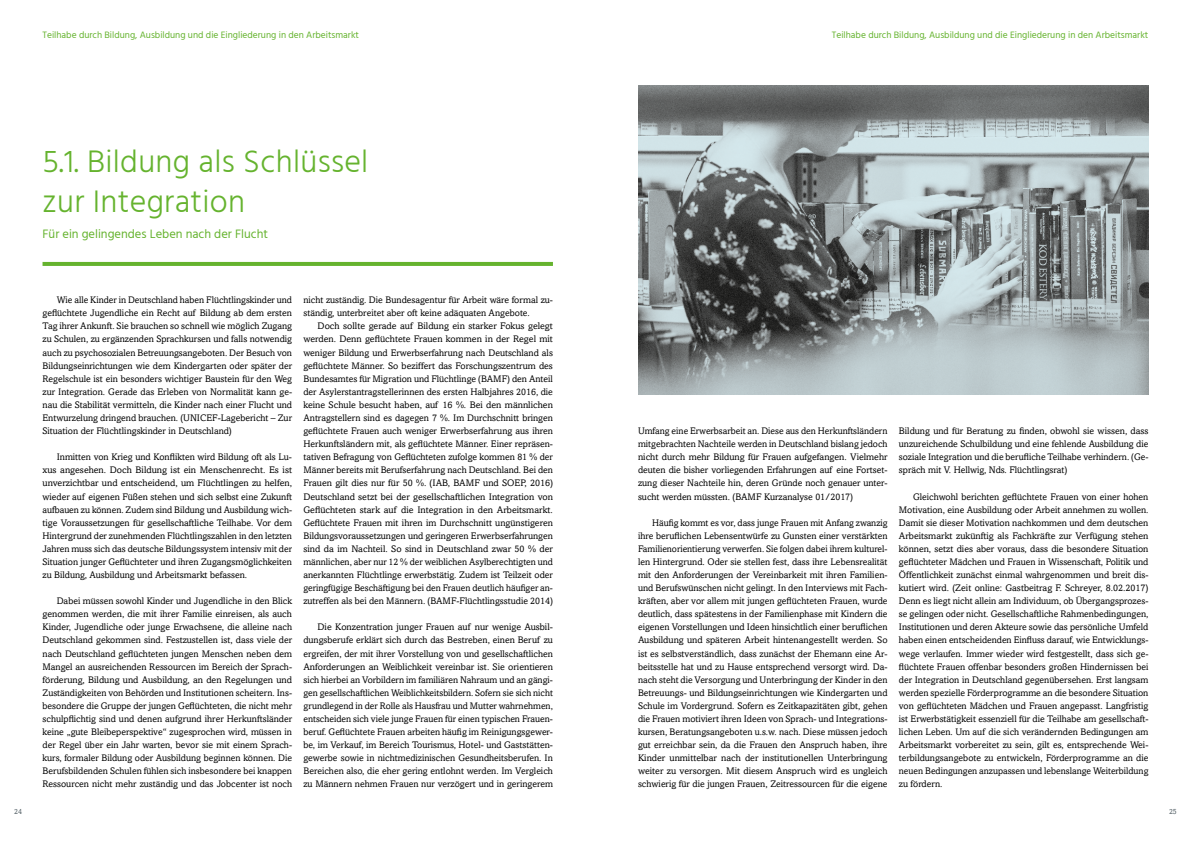
<style>
.page{position:relative;width:1191px;height:842px;background:#fff}
.page>*{position:absolute;margin:0;border:0;box-sizing:border-box;transform-origin:0 0}
.t1{font:300 32px/39.3px "Hind";letter-spacing:.01em;color:#65b32e}
.t2{font:12.5px "Hind";color:#65b32e}
.t3{font:9.5px/13.1px "Amasis";color:#000;text-align:justify}
.t4{font:9.5px "Hind";color:#65b32e}
.t5{font:7.5px "Amasis";color:#4e5b61}
</style>
<div class="page">
<hr style="left:43px;top:262px;width:510px;height:4px;background:#65b32e">
<img style="left:638px;top:85px;width:510px;height:310px">
<p class="t4" style="left:43px;top:29px;width:318px">Teilhabe durch Bildung, Ausbildung und die Eingliederung in den Arbeitsmarkt</p>
<h1 class="t1" style="left:43px;top:144px;width:327px">5.1. Bildung als Schlüssel zur Integration</h1>
<h2 class="t2" style="left:43px;top:225px;width:227px">Für ein gelingendes Leben nach der Flucht</h2>
<p class="t3" style="left:43px;top:294px;width:251px;text-indent:14px">Wie alle Kinder in Deutschland haben Flüchtlingskinder und geflüchtete Jugendliche ein Recht auf Bildung ab dem ersten Tag ihrer Ankunft. Sie brauchen so schnell wie möglich Zugang zu Schulen, zu ergänzenden Sprachkursen und falls notwendig auch zu psychosozialen Betreuungsangeboten. Der Besuch von Bildungseinrichtungen wie dem Kindergarten oder später der Regelschule ist ein besonders wichtiger Baustein für den Weg zur Integration. Gerade das Erleben von Normalität kann ge&shy;nau die Stabilität vermitteln, die Kinder nach einer Flucht und Entwurzelung dringend brauchen. (UNICEF-Lagebericht – Zur Situation der Flüchtlingskinder in Deutschland)</p>
<p class="t3" style="left:43px;top:450px;width:251px;text-indent:14px">Inmitten von Krieg und Konflikten wird Bildung oft als Lu&shy;xus angesehen. Doch Bildung ist ein Menschenrecht. Es ist unverzichtbar und entscheidend, um Flüchtlingen zu helfen, wieder auf eigenen Füßen stehen und sich selbst eine Zukunft aufbauen zu können. Zudem sind Bildung und Ausbildung wich&shy;tige Voraussetzungen für gesellschaftliche Teilhabe. Vor dem Hintergrund der zunehmenden Flüchtlingszahlen in den letzten Jahren muss sich das deutsche Bildungssystem intensiv mit der Situation junger Geflüchteter und ihren Zugangsmöglichkeiten zu Bildung, Ausbildung und Arbeitsmarkt befassen.</p>
<p class="t3" style="left:43px;top:595px;width:251px;text-indent:14px">Dabei müssen sowohl Kinder und Jugendliche in den Blick genommen werden, die mit ihrer Familie einreisen, als auch Kinder, Jugendliche oder junge Erwachsene, die alleine nach Deutschland gekommen sind. Festzustellen ist, dass viele der nach Deutschland geflüchteten jungen Menschen neben dem Mangel an ausreichenden Ressourcen im Bereich der Sprach&shy;förderung, Bildung und Ausbildung, an den Regelungen und Zuständigkeiten von Behörden und Institutionen scheitern. Ins&shy;besondere die Gruppe der jungen Geflüchteten, die nicht mehr schulpflichtig sind und denen aufgrund ihrer Herkunftsländer keine „gute Bleibeperspektive“ zugesprochen wird, müssen in der Regel über ein Jahr warten, bevor sie mit einem Sprach&shy;kurs, formaler Bildung oder Ausbildung beginnen können. Die Berufsbildenden Schulen fühlen sich insbesondere bei knappen Ressourcen nicht mehr zuständig und das Jobcenter ist noch</p>
<p class="t3" style="left:303px;top:294px;width:251px">nicht zuständig. Die Bundesagentur für Arbeit wäre formal zu&shy;ständig, unterbreitet aber oft keine adäquaten Angebote.</p>
<p class="t3" style="left:303px;top:320px;width:251px;text-indent:14px">Doch sollte gerade auf Bildung ein starker Fokus gelegt werden. Denn geflüchtete Frauen kommen in der Regel mit weniger Bildung und Erwerbserfahrung nach Deutschland als geflüchtete Männer. So beziffert das Forschungszentrum des Bundesamtes für Migration und Flüchtlinge (BAMF) den Anteil der Asylerstantragstellerinnen des ersten Halbjahres 2016, die keine Schule besucht haben, auf 16 %. Bei den männlichen Antragstellern sind es dagegen 7 %. Im Durchschnitt bringen geflüchtete Frauen auch weniger Erwerbserfahrung aus ihren Herkunftsländern mit, als geflüchtete Männer. Einer repräsen&shy;tativen Befragung von Geflüchteten zufolge kommen 81 % der Männer bereits mit Berufserfahrung nach Deutschland. Bei den Frauen gilt dies nur für 50 %. (IAB, BAMF und SOEP, 2016)<br>Deutschland setzt bei der gesellschaftlichen Integration von Geflüchteten stark auf die Integration in den Arbeitsmarkt.<br>Geflüchtete Frauen mit ihren im Durchschnitt ungünstigeren Bildungsvoraussetzungen und geringeren Erwerbserfahrungen sind da im Nachteil. So sind in Deutschland zwar 50 % der männlichen, aber nur 12 % der weiblichen Asylberechtigten und anerkannten Flüchtlinge erwerbstätig. Zudem ist Teilzeit oder geringfügige Beschäftigung bei den Frauen deutlich häufiger an&shy;zutreffen als bei den Männern. (BAMF-Flüchtlingsstudie 2014)</p>
<p class="t3" style="left:303px;top:621px;width:251px;text-indent:14px">Die Konzentration junger Frauen auf nur wenige Ausbil&shy;dungsberufe erklärt sich durch das Bestreben, einen Beruf zu ergreifen, der mit ihrer Vorstellung von und gesellschaftlichen Anforderungen an Weiblichkeit vereinbar ist. Sie orientieren sich hierbei an Vorbildern im familiären Nahraum und an gängi&shy;gen gesellschaftlichen Weiblichkeitsbildern. Sofern sie sich nicht grundlegend in der Rolle als Hausfrau und Mutter wahrnehmen, entscheiden sich viele junge Frauen für einen typischen Frauen&shy;beruf. Geflüchtete Frauen arbeiten häufig im Reinigungsgewer&shy;be, im Verkauf, im Bereich Tourismus, Hotel- und Gaststätten&shy;gewerbe sowie in nichtmedizinischen Gesundheitsberufen. In Bereichen also, die eher gering entlohnt werden. Im Vergleich zu Männern nehmen Frauen nur verzögert und in geringerem</p>
<p class="t4" style="left:832px;top:29px;width:318px">Teilhabe durch Bildung, Ausbildung und die Eingliederung in den Arbeitsmarkt</p>
<p class="t3" style="left:638px;top:424px;width:251px">Umfang eine Erwerbsarbeit an. Diese aus den Herkunftsländern mitgebrachten Nachteile werden in Deutschland bislang jedoch nicht durch mehr Bildung für Frauen aufgefangen. Vielmehr deuten die bisher vorliegenden Erfahrungen auf eine Fortset&shy;zung dieser Nachteile hin, deren Gründe noch genauer unter&shy;sucht werden müssten. (BAMF Kurzanalyse 01/2017)</p>
<p class="t3" style="left:638px;top:516px;width:251px;text-indent:14px">Häufig kommt es vor, dass junge Frauen mit Anfang zwanzig ihre beruflichen Lebensentwürfe zu Gunsten einer verstärkten Familienorientierung verwerfen. Sie folgen dabei ihrem kulturel&shy;len Hintergrund. Oder sie stellen fest, dass ihre Lebensrealität mit den Anforderungen der Vereinbarkeit mit ihren Familien&shy;und Berufswünschen nicht gelingt. In den Interviews mit Fach&shy;kräften, aber vor allem mit jungen geflüchteten Frauen, wurde deutlich, dass spätestens in der Familienphase mit Kindern die eigenen Vorstellungen und Ideen hinsichtlich einer beruflichen Ausbildung und späteren Arbeit hintenangestellt werden. So ist es selbstverständlich, dass zunächst der Ehemann eine Ar&shy;beitsstelle hat und zu Hause entsprechend versorgt wird. Da&shy;nach steht die Versorgung und Unterbringung der Kinder in den Betreuungs- und Bildungseinrichtungen wie Kindergarten und Schule im Vordergrund. Sofern es Zeitkapazitäten gibt, gehen die Frauen motiviert ihren Ideen von Sprach- und Integrations&shy;kursen, Beratungsangeboten u.s.w. nach. Diese müssen jedoch gut erreichbar sein, da die Frauen den Anspruch haben, ihre Kinder unmittelbar nach der institutionellen Unterbringung weiter zu versorgen. Mit diesem Anspruch wird es ungleich schwierig für die jungen Frauen, Zeitressourcen für die eigene</p>
<p class="t3" style="left:899px;top:424px;width:251px">Bildung und für Beratung zu finden, obwohl sie wissen, dass unzureichende Schulbildung und eine fehlende Ausbildung die soziale Integration und die berufliche Teilhabe verhindern. (Ge&shy;spräch mit V. Hellwig, Nds. Flüchtlingsrat)</p>
<p class="t3" style="left:899px;top:490px;width:251px;text-indent:14px">Gleichwohl berichten geflüchtete Frauen von einer hohen Motivation, eine Ausbildung oder Arbeit annehmen zu wollen.<br>Damit sie dieser Motivation nachkommen und dem deutschen Arbeitsmarkt zukünftig als Fachkräfte zur Verfügung stehen können, setzt dies aber voraus, dass die besondere Situation geflüchteter Mädchen und Frauen in Wissenschaft, Politik und Öffentlichkeit zunächst einmal wahrgenommen und breit dis&shy;kutiert wird. (Zeit online: Gastbeitrag F. Schreyer, 8.02.2017)<br>Denn es liegt nicht allein am Individuum, ob Übergangsprozes&shy;se gelingen oder nicht. Gesellschaftliche Rahmenbedingungen, Institutionen und deren Akteure sowie das persönliche Umfeld haben einen entscheidenden Einfluss darauf, wie Entwicklungs&shy;wege verlaufen. Immer wieder wird festgestellt, dass sich ge&shy;flüchtete Frauen offenbar besonders großen Hindernissen bei der Integration in Deutschland gegenübersehen. Erst langsam werden spezielle Förderprogramme an die besondere Situation von geflüchteten Mädchen und Frauen angepasst. Langfristig ist Erwerbstätigkeit essenziell für die Teilhabe am gesellschaft&shy;lichen Leben. Um auf die sich verändernden Bedingungen am Arbeitsmarkt vorbereitet zu sein, gilt es, entsprechende Wei&shy;terbildungsangebote zu entwickeln, Förderprogramme an die neuen Bedingungen anzupassen und lebenslange Weiterbildung zu fördern.</p>
<p class="t5" style="left:14px;top:808px;width:9px">24</p>
<p class="t5" style="left:1169px;top:808px;width:9px">25</p>
</div>
